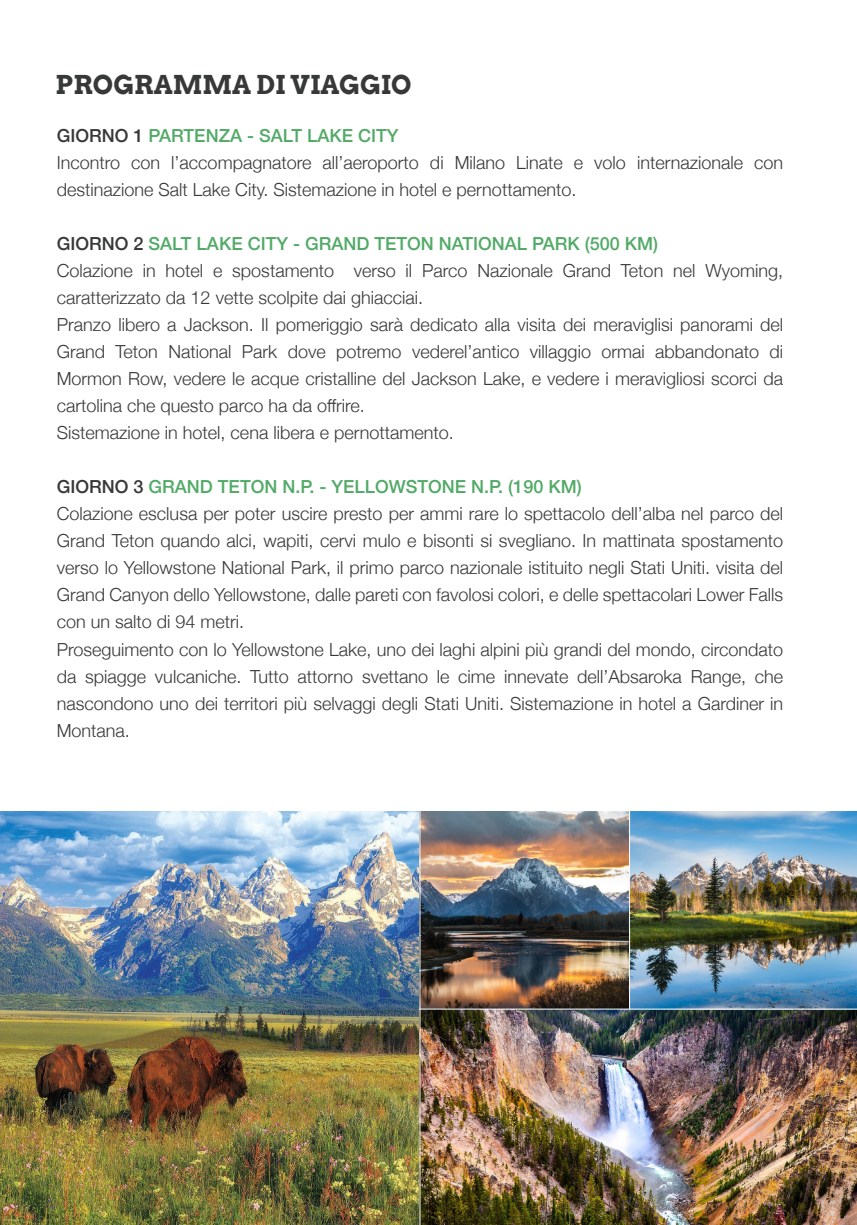
<style>
.page{position:relative;width:857px;height:1225px;background:#fff}
.page>*{position:absolute;margin:0;border:0;box-sizing:border-box;transform-origin:0 0}
.t1{font:700 26px "Arvo";color:#373838}
.t2{font:300 18px/27px "Helvetica Neue";color:#373838;text-align:justify}
.t3{font:500 18px "Helvetica Neue";color:#53aa68}
.s1{color:#373838}
</style>
<div class="page">
<img style="left:420px;top:811px;width:436px;height:414px">
<hr style="left:628px;top:801px;width:1px;height:208px;background:#fff">
<hr style="left:418px;top:1008px;width:438px;height:1px;background:#fff">
<img style="left:0;top:811px;width:418px;height:413px">
<p class="t1" style="left:56px;top:68px;width:357px">PROGRAMMA DI VIAGGIO</p>
<p class="t3" style="left:57px;top:121px;width:343px"><span class="s1">GIORNO 1</span> PARTENZA - SALT LAKE CITY</p>
<p class="t2" style="left:57px;top:148px;width:727px">Incontro con l’accompagnatore all’aeroporto di Milano Linate e volo internazionale con destinazione Salt Lake City. Sistemazione in hotel e pernottamento.</p>
<p class="t3" style="left:57px;top:229px;width:602px"><span class="s1">GIORNO 2</span> SALT LAKE CITY - GRAND TETON NATIONAL PARK (500 KM)</p>
<p class="t2" style="left:57px;top:256px;width:727px">Colazione in hotel e spostamento verso il Parco Nazionale Grand Teton nel Wyoming, caratterizzato da 12 vette scolpite dai ghiacciai.</p>
<p class="t2" style="left:57px;top:310px;width:727px">Pranzo libero a Jackson. Il pomeriggio sarà dedicato alla visita dei meraviglisi panorami del Grand Teton National Park dove potremo vederel’antico villaggio ormai abbandonato di Mormon Row, vedere le acque cristalline del Jackson Lake, e vedere i meravigliosi scorci da cartolina che questo parco ha da offrire.</p>
<p class="t2" style="left:57px;top:418px;width:398px">Sistemazione in hotel, cena libera e pernottamento.</p>
<p class="t3" style="left:57px;top:472px;width:526px"><span class="s1">GIORNO 3</span> GRAND TETON N.P. - YELLOWSTONE N.P. (190 KM)</p>
<p class="t2" style="left:57px;top:499px;width:727px">Colazione esclusa per poter uscire presto per ammi rare lo spettacolo dell’alba nel parco del Grand Teton quando alci, wapiti, cervi mulo e bisonti si svegliano. In mattinata spostamento verso lo Yellowstone National Park, il primo parco nazionale istituito negli Stati Uniti. visita del Grand Canyon dello Yellowstone, dalle pareti con favolosi colori, e delle spettacolari Lower Falls con un salto di 94 metri.</p>
<p class="t2" style="left:57px;top:634px;width:727px">Proseguimento con lo Yellowstone Lake, uno dei laghi alpini più grandi del mondo, circondato da spiagge vulcaniche. Tutto attorno svettano le cime innevate dell’Absaroka Range, che nascondono uno dei territori più selvaggi degli Stati Uniti. Sistemazione in hotel a Gardiner in Montana.</p>
</div>
